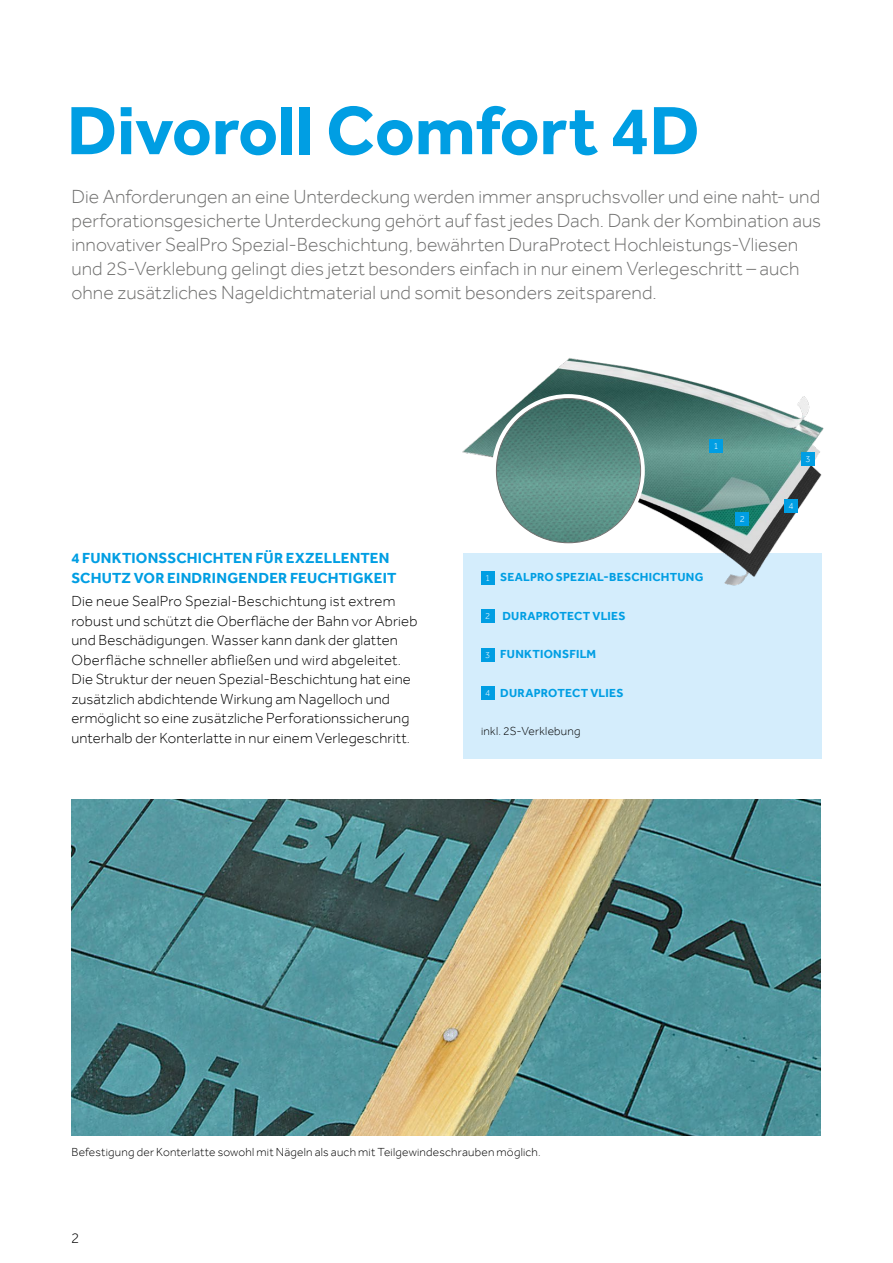
<style>
.page{position:relative;width:893px;height:1263px;background:#fff}
.page>*{position:absolute;margin:0;border:0;box-sizing:border-box;transform-origin:0 0}
.t1{font:700 70.5px "Effra";color:#009ee3}
.t2{font:300 19.5px/24px "Effra";color:#6f6f6e}
.t3{font:300 15px/19.5px "Effra";letter-spacing:.01em;color:#000}
.t4{font:700 15px/19.5px "Effra";letter-spacing:.015em;color:#009ee3}
.t5{font:300 12px "Effra";letter-spacing:.02em;color:#000}
.t6{font:700 12px "Effra";letter-spacing:.02em;color:#009ee3}
.t7{font:300 9.3px "Effra";color:#fff}
.s1{font-weight:300;font-size:9.3px;color:#fff}
</style>
<div class="page">
<img style="left:71px;top:799px;width:750px;height:336px">
<div style="left:463px;top:553px;width:358px;height:206px;background:#d4edfc"></div>
<div style="left:481px;top:648px;width:13px;height:13px;background:#009ee3"></div>
<div style="left:481px;top:686px;width:13px;height:14px;background:#009ee3"></div>
<img style="left:462px;top:358px;width:362px;height:266px">
<div style="left:709px;top:439px;width:13px;height:13px;background:#009ee3"></div>
<div style="left:784px;top:499px;width:14px;height:13px;background:#009ee3"></div>
<div style="left:801px;top:452px;width:14px;height:14px;background:#009ee3"></div>
<img style="left:494px;top:396px;width:149px;height:149px;border-radius:74px">
<div style="left:492px;top:394px;width:153px;height:153px;border:4px solid #fff;border-radius:50%"></div>
<div style="left:736px;top:512px;width:13px;height:14px;background:#009ee3"></div>
<h1 class="t1" style="left:67px;top:89px;width:634px">Divoroll Comfort 4D</h1>
<p class="t2" style="left:71px;top:184px;width:751px">Die Anforderungen an eine Unterdeckung werden immer anspruchsvoller und eine naht- und perforationsgesicherte Unterdeckung gehört auf fast jedes Dach. Dank der Kombination aus innovativer SealPro Spezial-Beschichtung, bewährten DuraProtect Hochleistungs-Vliesen und 2S-Verklebung gelingt dies jetzt besonders einfach in nur einem Verlegeschritt – auch ohne zusätzliches Nageldichtmaterial und somit besonders zeitsparend.</p>
<p class="t4" style="left:71px;top:548px;width:326px">4 FUNKTIONSSCHICHTEN FÜR EXZELLENTEN<br>SCHUTZ VOR EINDRINGENDER FEUCHTIGKEIT</p>
<p class="t3" style="left:71px;top:591px;width:347px">Die neue SealPro Spezial-Beschichtung ist extrem robust und schützt die Oberfläche der Bahn vor Abrieb und Beschädigungen. Wasser kann dank der glatten Oberfläche schneller abfließen und wird abgeleitet.<br>Die Struktur der neuen Spezial-Beschichtung hat eine zusätzlich abdichtende Wirkung am Nagelloch und ermöglicht so eine zusätzliche Perforationssicherung unterhalb der Konterlatte in nur einem Verlegeschritt.</p>
<p class="t7" style="left:713px;top:440px;width:7px">1</p>
<p class="t6" style="left:485px;top:570px;width:220px"><span class="s1">1</span> SEALPRO SPEZIAL-BESCHICHTUNG</p>
<p class="t6" style="left:485px;top:609px;width:142px"><span class="s1">2</span> DURAPROTECT VLIES</p>
<p class="t6" style="left:485px;top:647px;width:113px"><span class="s1">3</span> FUNKTIONSFILM</p>
<p class="t6" style="left:485px;top:686px;width:140px"><span class="s1">4</span> DURAPROTECT VLIES</p>
<p class="t5" style="left:481px;top:724px;width:101px">inkl. 2S-Verklebung</p>
<p class="t7" style="left:740px;top:513px;width:7px">2</p>
<p class="t7" style="left:806px;top:453px;width:7px">3</p>
<p class="t7" style="left:789px;top:500px;width:7px">4</p>
<p class="t5" style="left:71px;top:1145px;width:471px">Befestigung der Konterlatte sowohl mit Nägeln als auch mit Teilgewindeschrauben möglich.</p>
<p class="t3" style="left:71px;top:1228px;width:10px">2</p>
</div>
